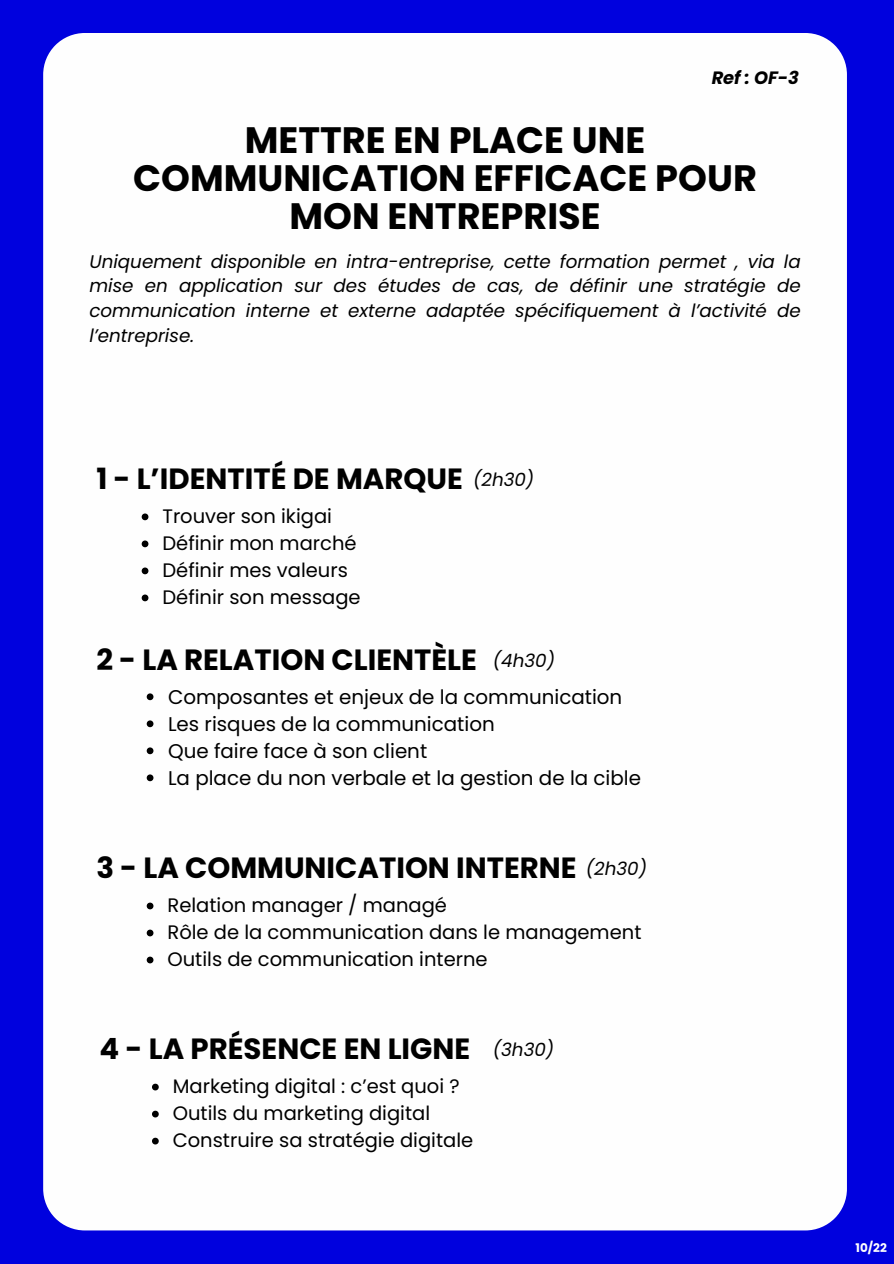
<style>
.page{position:relative;width:894px;height:1264px;background:#fff}
.page>*{position:absolute;margin:0;border:0;box-sizing:border-box;transform-origin:0 0}
.t1{font:700 36.75px/38.2px "Poppins";color:#000;text-align:center}
.t2{font:700 29.25px "Poppins";color:#000}
.t3{font:19.8px "Poppins";color:#000}
.t4{font:19.5px "Poppins";color:#000}
.t5{font:italic 18.3px/24.8px "Poppins";color:#000;text-align:justify}
.t6{font:italic 700 17.85px "Poppins";color:#000}
.t7{font:700 11.85px "Poppins";color:#fefefe}
</style>
<div class="page">
<div style="left:0;top:0;width:893px;height:1263px;background:#0001de"></div>
<div style="left:43px;top:33px;width:803px;height:1197px;background:#fefefe"></div>
<svg style="left:142px;top:513px;width:6px;height:7px"></svg>
<svg style="left:142px;top:540px;width:6px;height:7px"></svg>
<svg style="left:142px;top:567px;width:6px;height:7px"></svg>
<svg style="left:142px;top:594px;width:6px;height:7px"></svg>
<svg style="left:147px;top:693px;width:6px;height:7px"></svg>
<svg style="left:147px;top:720px;width:6px;height:7px"></svg>
<svg style="left:147px;top:747px;width:6px;height:7px"></svg>
<svg style="left:147px;top:774px;width:6px;height:7px"></svg>
<svg style="left:147px;top:902px;width:6px;height:7px"></svg>
<svg style="left:147px;top:929px;width:6px;height:7px"></svg>
<svg style="left:147px;top:956px;width:6px;height:7px"></svg>
<svg style="left:152px;top:1083px;width:7px;height:7px"></svg>
<svg style="left:152px;top:1110px;width:7px;height:7px"></svg>
<svg style="left:152px;top:1137px;width:7px;height:7px"></svg>
<h3 class="t6" style="left:711px;top:66px;width:89px">Ref : OF-3</h3>
<h1 class="t1" style="left:133px;top:121px;width:625px">METTRE EN PLACE UNE<br>COMMUNICATION EFFICACE POUR<br>MON ENTREPRISE</h1>
<p class="t5" style="left:89px;top:249px;width:712px">Uniquement disponible en intra-entreprise, cette formation permet , via la mise en application sur des études de cas, de définir une stratégie de communication interne et externe adaptée spécifiquement à l’activité de l’entreprise.</p>
<p class="t2" style="left:96px;top:458px;width:368px">1 - L’IDENTITÉ DE MARQUE</p>
<h2 class="t4" style="left:162px;top:502px;width:171px">Trouver son ikigai</h2>
<h3 class="t4" style="left:162px;top:529px;width:195px">Définir mon marché</h3>
<p class="t4" style="left:162px;top:556px;width:187px">Définir mes valeurs</p>
<p class="t4" style="left:162px;top:583px;width:200px">Définir son message</p>
<p class="t5" style="left:473px;top:467px;width:63px">(2h30)</p>
<p class="t2" style="left:96px;top:639px;width:382px">2 - LA RELATION CLIENTÈLE</p>
<h2 class="t3" style="left:168px;top:682px;width:455px">Composantes et enjeux de la communication</h2>
<h3 class="t3" style="left:168px;top:709px;width:328px">Les risques de la communication</h3>
<p class="t3" style="left:168px;top:736px;width:260px">Que faire face à son client</p>
<p class="t3" style="left:168px;top:763px;width:474px">La place du non verbale et la gestion de la cible</p>
<p class="t5" style="left:492px;top:648px;width:64px">(4h30)</p>
<p class="t2" style="left:96px;top:847px;width:482px">3 - LA COMMUNICATION INTERNE</p>
<p class="t4" style="left:167px;top:891px;width:281px">Relation manager / managé</p>
<h2 class="t4" style="left:167px;top:918px;width:475px">Rôle de la communication dans le management</h2>
<h3 class="t4" style="left:167px;top:945px;width:321px">Outils de communication interne</h3>
<p class="t5" style="left:585px;top:856px;width:63px">(2h30)</p>
<p class="t2" style="left:100px;top:1028px;width:372px">4 - LA PRÉSENCE EN LIGNE</p>
<p class="t4" style="left:173px;top:1072px;width:288px">Marketing digital : c’est quoi ?</p>
<p class="t4" style="left:173px;top:1099px;width:259px">Outils du marketing digital</p>
<h2 class="t4" style="left:173px;top:1126px;width:302px">Construire sa stratégie digitale</h2>
<p class="t5" style="left:492px;top:1037px;width:63px">(3h30)</p>
<h3 class="t7" style="left:855px;top:1239px;width:33px">10/22</h3>
</div>
